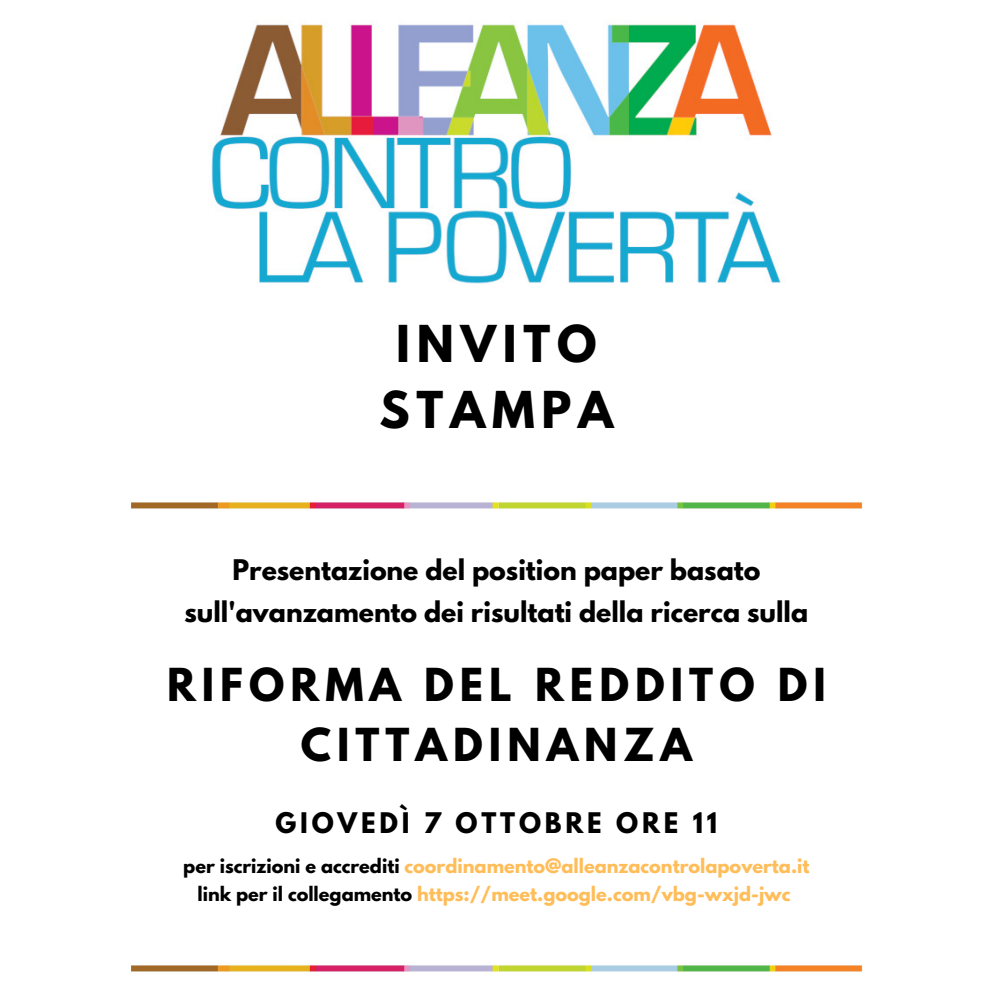
<style>
.page{position:relative;width:992px;height:992px;background:#fff}
.page>*{position:absolute;margin:0;border:0;box-sizing:border-box;transform-origin:0 0}
.t1{font:700 45px/65.8px "League Spartan";letter-spacing:.15em;color:#000;text-align:center}
.t2{font:700 40.25px/60px "League Spartan";letter-spacing:.15em;color:#000;text-align:center}
.t3{font:700 25.25px/41.2px "League Spartan";color:#000;text-align:center}
.t4{font:700 25.25px "League Spartan";letter-spacing:.15em;color:#000}
.t5{font:700 17.75px "League Spartan";color:#ffbd59}
.s1{color:#000}
</style>
<div class="page">
<img style="left:211px;top:20px;width:570px;height:264px">
<img style="left:130px;top:502px;width:733px;height:7px">
<img style="left:130px;top:965px;width:733px;height:7px">
<p class="t1" style="left:379px;top:317px;width:236px">INVITO<br>STAMPA</p>
<p class="t3" style="left:185px;top:553px;width:625px">Presentazione del position paper basato sull'avanzamento dei risultati della ricerca sulla</p>
<p class="t2" style="left:167px;top:660px;width:660px">RIFORMA DEL REDDITO DI<br>CITTADINANZA</p>
<p class="t4" style="left:275px;top:811px;width:443px">GIOVEDÌ 7 OTTOBRE ORE 11</p>
<p class="t5" style="left:183px;top:857px;width:628px"><span class="s1">per iscrizioni e accrediti</span> coordinamento@alleanzacontrolapoverta.it</p>
<p class="t5" style="left:198px;top:885px;width:594px"><span class="s1">link per il collegamento</span> https://meet.google.com/vbg-wxjd-jwc</p>
</div>
